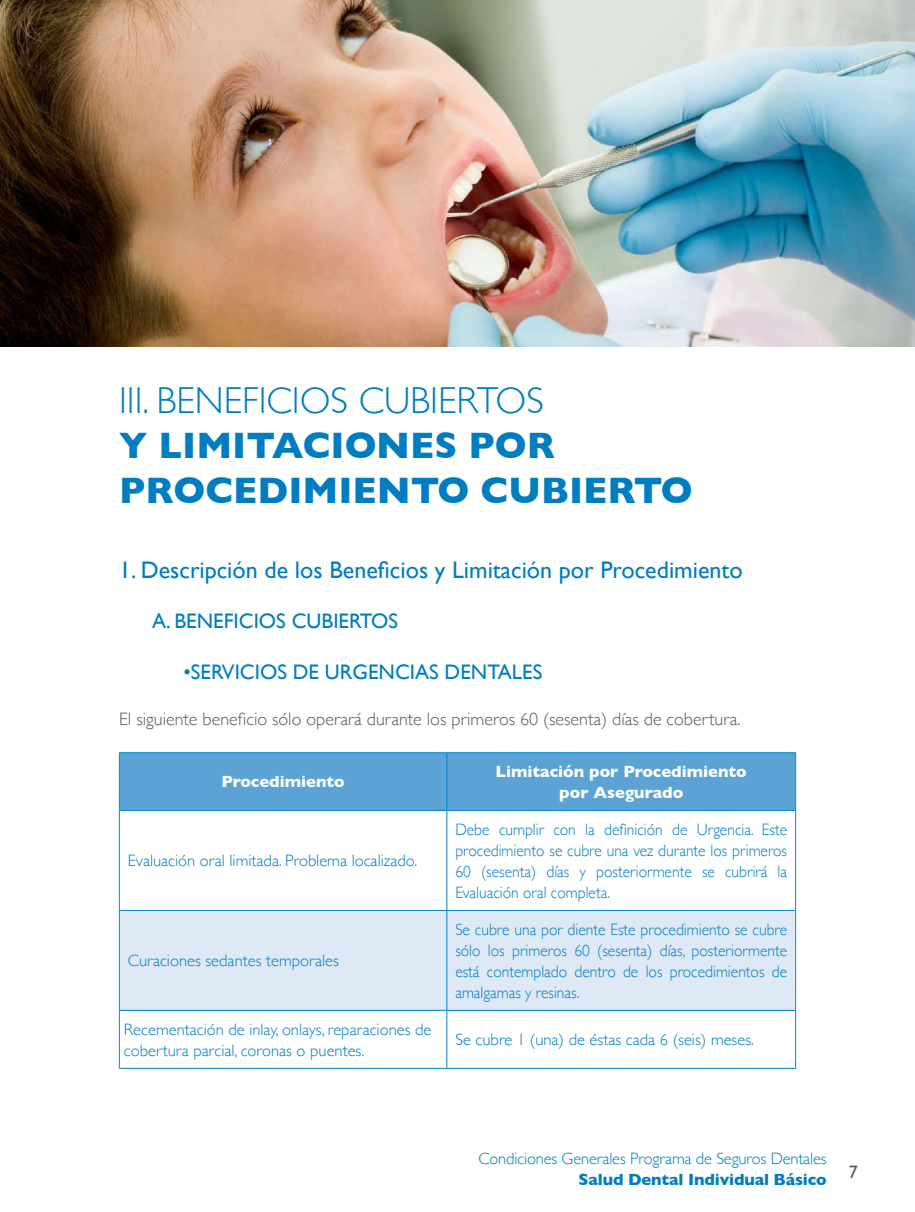
<style>
.page{position:relative;width:915px;height:1212px;background:#fff}
.page>*{position:absolute;margin:0;border:0;box-sizing:border-box;transform-origin:0 0}
.t1{font:700 37.5px/45px "Gill Sans";color:#007dc1}
.t2{font:300 37.5px "Gill Sans";color:#007dc1}
.t3{font:24px "Gill Sans";color:#007dc1}
.t4{font:21px "Gill Sans";color:#007dc1}
.t5{font:300 18px "Gill Sans";color:#58595b}
.t6{font:18px "Gill Sans";color:#58595b}
.t7{font:300 16.5px/21px "Gill Sans";color:#007dc1;text-align:justify;scale:.94 1}
.t8{font:300 16.5px/21px "Gill Sans";color:#007dc1}
.t9{font:700 16.5px/21px "Gill Sans";color:#fff;text-align:center}
.t10{font:700 16.5px "Gill Sans";letter-spacing:-.01em;color:#007dc1}
</style>
<div class="page">
<div style="left:120px;top:753px;width:675px;height:57px;background:#5ba2d5"></div>
<svg style="left:120px;top:811px;width:675px;height:257px"></svg>
<div style="left:120px;top:911px;width:675px;height:99px;background:#dfe9f6"></div>
<hr style="left:446px;top:753px;width:1px;height:57px;background:#0085c5">
<hr style="left:119px;top:810px;width:327px;height:1px;background:#0085c5">
<hr style="left:446px;top:810px;width:349px;height:1px;background:#0085c5">
<hr style="left:446px;top:811px;width:1px;height:99px;background:#0085c5">
<hr style="left:119px;top:910px;width:327px;height:1px;background:#0085c5">
<hr style="left:446px;top:910px;width:349px;height:1px;background:#0085c5">
<hr style="left:446px;top:911px;width:1px;height:99px;background:#0085c5">
<hr style="left:119px;top:1010px;width:327px;height:1px;background:#0085c5">
<hr style="left:446px;top:1010px;width:349px;height:1px;background:#0085c5">
<hr style="left:446px;top:1010px;width:1px;height:58px;background:#0085c5">
<hr style="left:119px;top:1068px;width:327px;height:1px;background:#0085c5">
<hr style="left:446px;top:1068px;width:349px;height:1px;background:#0085c5">
<hr style="left:119px;top:752px;width:327px;height:1px;background:#008eca">
<hr style="left:119px;top:753px;width:1px;height:57px;background:#008eca">
<hr style="left:446px;top:752px;width:349px;height:1px;background:#008eca">
<hr style="left:795px;top:753px;width:1px;height:57px;background:#008eca">
<hr style="left:119px;top:810px;width:1px;height:100px;background:#008eca">
<hr style="left:795px;top:810px;width:1px;height:100px;background:#008eca">
<hr style="left:119px;top:910px;width:1px;height:100px;background:#008eca">
<hr style="left:795px;top:910px;width:1px;height:100px;background:#008eca">
<hr style="left:119px;top:1010px;width:1px;height:58px;background:#008eca">
<hr style="left:795px;top:1010px;width:1px;height:58px;background:#008eca">
<img style="left:0;top:0;width:914px;height:347px">
<h1 class="t2" style="left:119px;top:371px;width:426px">III. BENEFICIOS CUBIERTOS</h1>
<h1 class="t1" style="left:119px;top:422px;width:574px">Y LIMITACIONES POR<br>PROCEDIMIENTO CUBIERTO</h1>
<h2 class="t3" style="left:119px;top:556px;width:625px">1. Descripción de los Beneficios y Limitación por Procedimiento</h2>
<p class="t4" style="left:152px;top:609px;width:247px">A. BENEFICIOS CUBIERTOS</p>
<p class="t4" style="left:183px;top:659px;width:360px">•SERVICIOS DE URGENCIAS DENTALES</p>
<p class="t5" style="left:119px;top:705px;width:623px">El siguiente beneficio sólo operará durante los primeros 60 (sesenta) días de cobertura.</p>
<p class="t9" style="left:221px;top:771px;width:125px">Procedimiento</p>
<p class="t9" style="left:495px;top:760px;width:252px">Limitación por Procedimiento por Asegurado</p>
<p class="t8" style="left:128px;top:849px;width:291px">Evaluación oral limitada. Problema localizado.</p>
<p class="t8" style="left:128px;top:949px;width:212px">Curaciones sedantes temporales</p>
<p class="t7" style="left:455px;top:818px;width:354px">Debe cumplir con la definición de Urgencia. Este procedimiento se cubre una vez durante los primeros 60 (sesenta) días y posteriormente se cubrirá la Evaluación oral completa.</p>
<p class="t7" style="left:455px;top:918px;width:354px">Se cubre una por diente Este procedimiento se cubre sólo los primeros 60 (sesenta) días, posteriormente está contemplado dentro de los procedimientos de amalgamas y resinas.</p>
<p class="t8" style="left:124px;top:1018px;width:309px">Recementación de inlay, onlays, reparaciones de cobertura parcial, coronas o puentes.</p>
<p class="t8" style="left:455px;top:1028px;width:300px">Se cubre 1 (una) de éstas cada 6 (seis) meses.</p>
<p class="t8" style="left:478px;top:1147px;width:349px">Condiciones Generales Programa de Seguros Dentales</p>
<p class="t10" style="left:578px;top:1166px;width:249px">Salud Dental Individual Básico</p>
<p class="t6" style="left:848px;top:1161px;width:10px">7</p>
</div>
